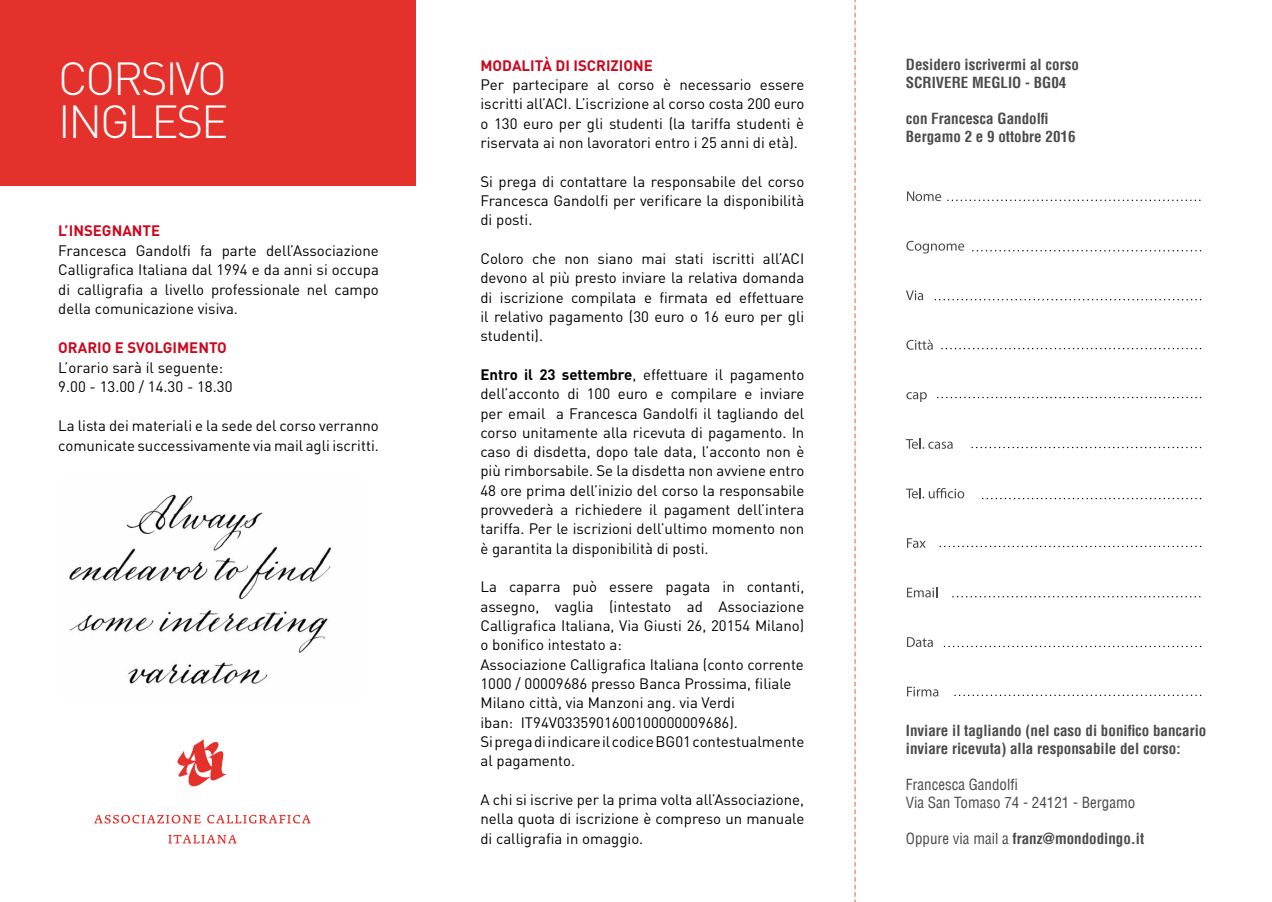
<style>
.page{position:relative;width:1272px;height:902px;background:#fff}
.page>*{position:absolute;margin:0;border:0;box-sizing:border-box;transform-origin:0 0}
.t1{font:300 45.75px/43px "DIN";letter-spacing:-.05em;color:#fff}
.t2{font:15px/19.4px "DIN";color:#000;text-align:justify}
.t3{font:700 condensed 15px/18px "Helvetica LT";color:#4b4b4d}
.t4{font:700 15px "DIN";color:#cd071e}
.t5{font:condensed 15px/18px "Helvetica LT";color:#4b4b4d}
.s1{font-weight:700}
.s2{font-weight:400}
</style>
<div class="page">
<svg style="left:906px;top:290px;width:17px;height:10px"></svg>
<svg style="left:906px;top:392px;width:20px;height:10px"></svg>
<svg style="left:905px;top:438px;width:47px;height:11px"></svg>
<svg style="left:905px;top:488px;width:59px;height:10px"></svg>
<svg style="left:907px;top:538px;width:18px;height:10px"></svg>
<svg style="left:907px;top:587px;width:30px;height:10px"></svg>
<svg style="left:907px;top:637px;width:25px;height:10px"></svg>
<svg style="left:907px;top:686px;width:31px;height:10px"></svg>
<svg style="left:907px;top:191px;width:294px;height:11px"></svg>
<svg style="left:906px;top:241px;width:296px;height:12px"></svg>
<svg style="left:934px;top:299px;width:268px;height:2px"></svg>
<svg style="left:906px;top:340px;width:296px;height:10px"></svg>
<svg style="left:937px;top:396px;width:265px;height:3px"></svg>
<svg style="left:971px;top:446px;width:231px;height:3px"></svg>
<svg style="left:982px;top:497px;width:220px;height:3px"></svg>
<svg style="left:939px;top:545px;width:263px;height:3px"></svg>
<svg style="left:952px;top:596px;width:249px;height:2px"></svg>
<svg style="left:943px;top:645px;width:259px;height:3px"></svg>
<svg style="left:954px;top:694px;width:248px;height:2px"></svg>
<svg style="left:854px;top:0;width:1px;height:901px"></svg>
<img style="left:69px;top:494px;width:262px;height:192px">
<div style="left:0;top:0;width:415px;height:186px;background:#e4312b"></div>
<img style="left:177px;top:739px;width:51px;height:47px">
<svg style="left:94px;top:814px;width:107px;height:9px"></svg>
<svg style="left:207px;top:814px;width:103px;height:9px"></svg>
<svg style="left:168px;top:834px;width:68px;height:9px"></svg>
<h1 class="t1" style="left:58px;top:57px;width:172px">CORSIVO<br>INGLESE</h1>
<p class="t4" style="left:58px;top:221px;width:103px">L’INSEGNANTE</p>
<p class="t2" style="left:58px;top:240px;width:322px">Francesca Gandolfi fa parte dell’Associazione Calligrafica Italiana dal 1994 e da anni si occupa di calligrafia a livello professionale nel campo della comunicazione visiva.</p>
<p class="t4" style="left:58px;top:338px;width:170px">ORARIO E SVOLGIMENTO</p>
<p class="t2" style="left:58px;top:357px;width:176px">L’orario sarà il seguente:<br>9.00 - 13.00 / 14.30 - 18.30</p>
<p class="t2" style="left:58px;top:416px;width:322px">La lista dei materiali e la sede del corso verranno comunicate successivamente via mail agli iscritti.</p>
<p class="t4" style="left:480px;top:56px;width:174px">MODALITÀ DI ISCRIZIONE</p>
<p class="t2" style="left:480px;top:75px;width:325px">Per partecipare al corso è necessario essere iscritti all’ACI. L’iscrizione al corso costa 200 euro o 130 euro per gli studenti (la tariffa studenti è riservata ai non lavoratori entro i 25 anni di età).</p>
<p class="t2" style="left:480px;top:171px;width:325px">Si prega di contattare la responsabile del corso Francesca Gandolfi per verificare la disponibilità di posti.</p>
<p class="t2" style="left:480px;top:248px;width:325px">Coloro che non siano mai stati iscritti all’ACI devono al più presto inviare la relativa domanda di iscrizione compilata e firmata ed effettuare il relativo pagamento (30 euro o 16 euro per gli studenti).</p>
<p class="t2" style="left:480px;top:364px;width:325px"><span class="s1">Entro il 23 settembre</span>, effettuare il pagamento dell’acconto di 100 euro e compilare e inviare per email a Francesca Gandolfi il tagliando del corso unitamente alla ricevuta di pagamento. In caso di disdetta, dopo tale data, l’acconto non è più rimborsabile. Se la disdetta non avviene entro 48 ore prima dell’inizio del corso la responsabile provvederà a richiedere il pagament dell’intera tariffa. Per le iscrizioni dell’ultimo momento non è garantita la disponibilità di posti.</p>
<p class="t2" style="left:480px;top:577px;width:325px;text-align:left">La caparra può essere pagata in contanti, assegno, vaglia (intestato ad Associazione Calligrafica Italiana, Via Giusti 26, 20154 Milano) o bonifico intestato a:<br>Associazione Calligrafica Italiana (conto corrente 1000 / 00009686 presso Banca Prossima, filiale Milano città, via Manzoni ang. via Verdi<br>iban: IT94V0335901600100000009686).<br>Si prega di indicare il codice BG01 contestualmente al pagamento.</p>
<p class="t2" style="left:480px;top:789px;width:325px">A chi si iscrive per la prima volta all’Associazione, nella quota di iscrizione è compreso un manuale di calligrafia in omaggio.</p>
<p class="t3" style="left:905px;top:55px;width:174px">Desidero iscrivermi al corso<br>SCRIVERE MEGLIO - BG04</p>
<p class="t3" style="left:905px;top:109px;width:171px">con Francesca Gandolfi<br>Bergamo 2 e 9 ottobre 2016</p>
<p class="t3" style="left:905px;top:721px;width:302px">Inviare il tagliando (nel caso di bonifico bancario inviare ricevuta) alla responsabile del corso:</p>
<p class="t5" style="left:905px;top:775px;width:231px">Francesca Gandolfi<br>Via San Tomaso 74 - 24121 - Bergamo</p>
<p class="t3" style="left:905px;top:829px;width:240px"><span class="s2">Oppure via mail a</span> franz@mondodingo.it</p>
</div>
